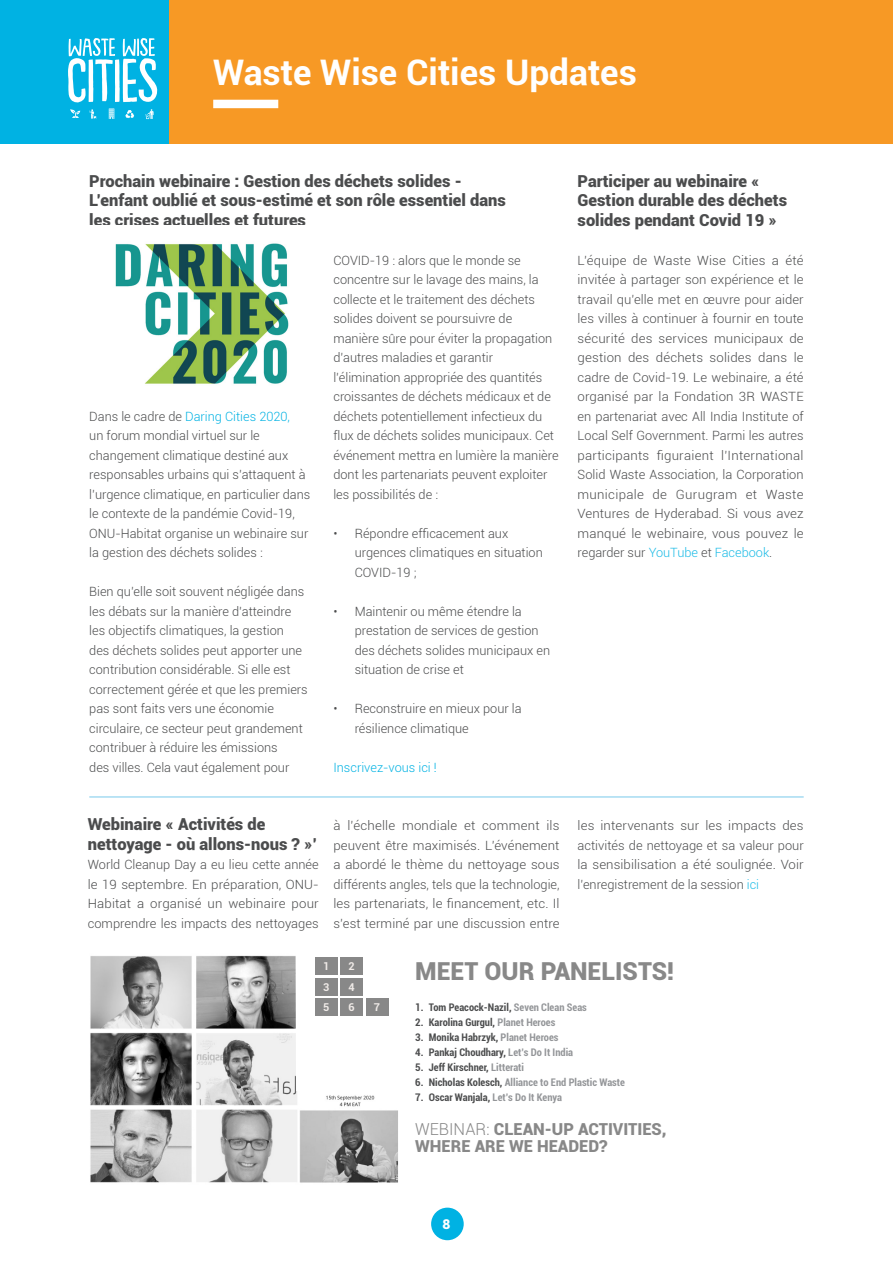
<style>
.page{position:relative;width:893px;height:1263px;background:#fff}
.page>*{position:absolute;margin:0;border:0;box-sizing:border-box;transform-origin:0 0}
.Paragraph_Style_1{font:700 35.25px "Roboto";color:#fff}
.BODY_TEXT{font:900 24.75px "Roboto";color:#888}
.HEADING_2{font:900 16.5px/19.5px "Roboto";color:#4b4c4d}
.BODY_TEXT-2{font:900 16.5px/16.5px "Roboto";color:#888}
.t1{font:900 13.5px "Roboto";color:#fff}
.BODY_TEXT-3{font:300 12.75px/19.5px "Roboto";color:#4b4c4d}
.BODY_TEXT-4{font:300 12.75px/19.5px "Roboto";color:#4b4c4d;text-align:justify;scale:1.04 1}
.BODY_TEXT-5{font:300 12.75px "Roboto";color:#00b2e3}
.Table_02_total_text{font:700 10.8px "Roboto";color:#efeae7}
.Photo_Credit_2{font:700 condensed 10.5px "Roboto";color:#4b4c4d}
.Photo_Credit_2-2{font:700 condensed 10.5px "Roboto";color:#939598}
.s1{color:#00b2e3}
.s2{color:#1bbbe6}
.s3{color:#939598}
.s4{color:#4b4c4d}
.s5{font-weight:300}
</style>
<div class="page">
<div style="left:0;top:0;width:169px;height:143px;background:#00b2e3"></div>
<div style="left:169px;top:0;width:724px;height:143px;background:#f79925"></div>
<svg style="left:68px;top:38px;width:89px;height:64px"></svg>
<svg style="left:145px;top:109px;width:9px;height:10px"></svg>
<svg style="left:109px;top:109px;width:5px;height:10px"></svg>
<svg style="left:89px;top:109px;width:8px;height:10px"></svg>
<svg style="left:70px;top:109px;width:10px;height:9px"></svg>
<svg style="left:125px;top:110px;width:9px;height:8px"></svg>
<div style="left:213px;top:100px;width:65px;height:8px;background:#fff"></div>
<img style="left:115px;top:243px;width:174px;height:141px">
<img style="left:90px;top:955px;width:308px;height:228px">
<div style="left:315px;top:957px;width:22px;height:18px;background:#888"></div>
<div style="left:315px;top:978px;width:22px;height:17px;background:#888"></div>
<div style="left:315px;top:998px;width:22px;height:18px;background:#888"></div>
<div style="left:341px;top:957px;width:22px;height:18px;background:#888"></div>
<div style="left:341px;top:978px;width:22px;height:17px;background:#888"></div>
<div style="left:341px;top:998px;width:22px;height:18px;background:#888"></div>
<div style="left:366px;top:998px;width:22px;height:18px;background:#888"></div>
<hr style="left:89px;top:796px;width:715px;height:2px;background:#a5dbf2">
<div style="left:431px;top:1207px;width:33px;height:33px;background:#00b2e3;border-radius:50%"></div>
<p class="Paragraph_Style_1" style="left:213px;top:48px;width:425px">Waste Wise Cities Updates</p>
<p class="HEADING_2" style="left:89px;top:170px;width:418px">Prochain webinaire : Gestion des déchets solides -<br>L’enfant oublié et sous-estimé et son rôle essentiel dans les crises actuelles et futures</p>
<p class="BODY_TEXT-3" style="left:89px;top:406px;width:223px">Dans le cadre de <span class="s1">Daring Cities 2020,<br></span>un forum mondial virtuel sur le changement climatique destiné aux responsables urbains qui s’attaquent à l’urgence climatique, en particulier dans le contexte de la pandémie Covid-19, ONU-Habitat organise un webinaire sur la gestion des déchets solides :</p>
<p class="BODY_TEXT-3" style="left:89px;top:582px;width:220px">Bien qu’elle soit souvent négligée dans les débats sur la manière d’atteindre les objectifs climatiques, la gestion<br>des déchets solides peut apporter une contribution considérable. Si elle est correctement gérée et que les premiers pas sont faits vers une économie circulaire, ce secteur peut grandement contribuer à réduire les émissions<br>des villes. Cela vaut également pour</p>
<p class="BODY_TEXT-3" style="left:333px;top:250px;width:227px">COVID-19 : alors que le monde se concentre sur le lavage des mains, la collecte et le traitement des déchets solides doivent se poursuivre de manière sûre pour éviter la propagation d’autres maladies et garantir l’élimination appropriée des quantités croissantes de déchets médicaux et de déchets potentiellement infectieux du flux de déchets solides municipaux. Cet événement mettra en lumière la manière dont les partenariats peuvent exploiter les possibilités de :</p>
<p class="BODY_TEXT-3" style="left:355px;top:523px;width:190px;text-indent:-21px">• Répondre efficacement aux urgences climatiques en situation<br>COVID-19 ;</p>
<p class="BODY_TEXT-3" style="left:355px;top:601px;width:197px;text-indent:-21px">• Maintenir ou même étendre la prestation de services de gestion des déchets solides municipaux en situation de crise et</p>
<p class="BODY_TEXT-3" style="left:355px;top:699px;width:168px;text-indent:-21px">• Reconstruire en mieux pour la résilience climatique</p>
<p class="BODY_TEXT-5" style="left:333px;top:758px;width:105px">Inscrivez-vous ici !</p>
<p class="HEADING_2" style="left:578px;top:170px;width:211px">Participer au webinaire «<br>Gestion durable des déchets solides pendant Covid 19 »</p>
<p class="BODY_TEXT-4" style="left:578px;top:250px;width:219px">L’équipe de Waste Wise Cities a été invitée à partager son expérience et le travail qu’elle met en œuvre pour aider les villes à continuer à fournir en toute sécurité des services municipaux de gestion des déchets solides dans le cadre de Covid-19. Le webinaire, a été organisé par la Fondation 3R WASTE en partenariat avec All India Institute of Local Self Government. Parmi les autres participants figuraient l’International Solid Waste Association, la Corporation municipale de Gurugram et Waste Ventures de Hyderabad. Si vous avez manqué le webinaire, vous pouvez le regarder sur <span class="s2">YouTube</span> et <span class="s2">Facebook</span>.</p>
<p class="HEADING_2" style="left:88px;top:814px;width:231px">Webinaire « Activités de nettoyage - où allons-nous ? »’</p>
<p class="BODY_TEXT-3" style="left:88px;top:855px;width:232px;text-align:justify">World Cleanup Day a eu lieu cette année le 19 septembre. En préparation, ONU-Habitat a organisé un webinaire pour comprendre les impacts des nettoyages</p>
<p class="BODY_TEXT-4" style="left:333px;top:816px;width:219px">à l’échelle mondiale et comment ils peuvent être maximisés. L’événement a abordé le thème du nettoyage sous différents angles, tels que la technologie, les partenariats, le financement, etc. Il s’est terminé par une discussion entre</p>
<p class="BODY_TEXT-4" style="left:578px;top:816px;width:219px">les intervenants sur les impacts des activités de nettoyage et sa valeur pour la sensibilisation a été soulignée. Voir l’enregistrement de la session <span class="s2">ici</span></p>
<p class="Table_02_total_text" style="left:323px;top:958px;width:8px">1</p>
<p class="Table_02_total_text" style="left:323px;top:979px;width:8px">3</p>
<p class="Table_02_total_text" style="left:323px;top:1000px;width:8px">5</p>
<p class="Table_02_total_text" style="left:349px;top:958px;width:8px">2</p>
<p class="Table_02_total_text" style="left:349px;top:979px;width:8px">4</p>
<p class="Table_02_total_text" style="left:349px;top:1000px;width:8px">6</p>
<p class="Table_02_total_text" style="left:374px;top:1000px;width:8px">7</p>
<p class="Photo_Credit_2" style="left:415px;top:1000px;width:173px">1. Tom Peacock-Nazil, <span class="s3">Seven Clean Seas</span></p>
<p class="Photo_Credit_2" style="left:415px;top:1015px;width:142px">2. Karolina Gurgul, <span class="s3">Planet Heroes</span></p>
<p class="Photo_Credit_2" style="left:415px;top:1030px;width:145px">3. Monika Habrzyk, <span class="s3">Planet Heroes</span></p>
<p class="Photo_Credit_2" style="left:415px;top:1045px;width:159px">4. Pankaj Choudhary, <span class="s3">Let’s Do It India</span></p>
<p class="Photo_Credit_2" style="left:415px;top:1060px;width:110px">5. Jeff Kirschner, <span class="s3">Litterati</span></p>
<p class="Photo_Credit_2-2" style="left:415px;top:1075px;width:211px"><span class="s4">6. Nicholas Kolesch,</span> Alliance to End Plastic Waste</p>
<p class="Photo_Credit_2" style="left:415px;top:1090px;width:148px">7. Oscar Wanjala, <span class="s3">Let’s Do It Kenya</span></p>
<p class="BODY_TEXT" style="left:415px;top:954px;width:260px">MEET OUR PANELISTS!</p>
<p class="BODY_TEXT-2" style="left:415px;top:1120px;width:253px"><span class="s5">WEBINAR:</span> CLEAN-UP ACTIVITIES,<br>WHERE ARE WE HEADED?</p>
<p class="t1" style="left:443px;top:1214px;width:9px">8</p>
</div>
